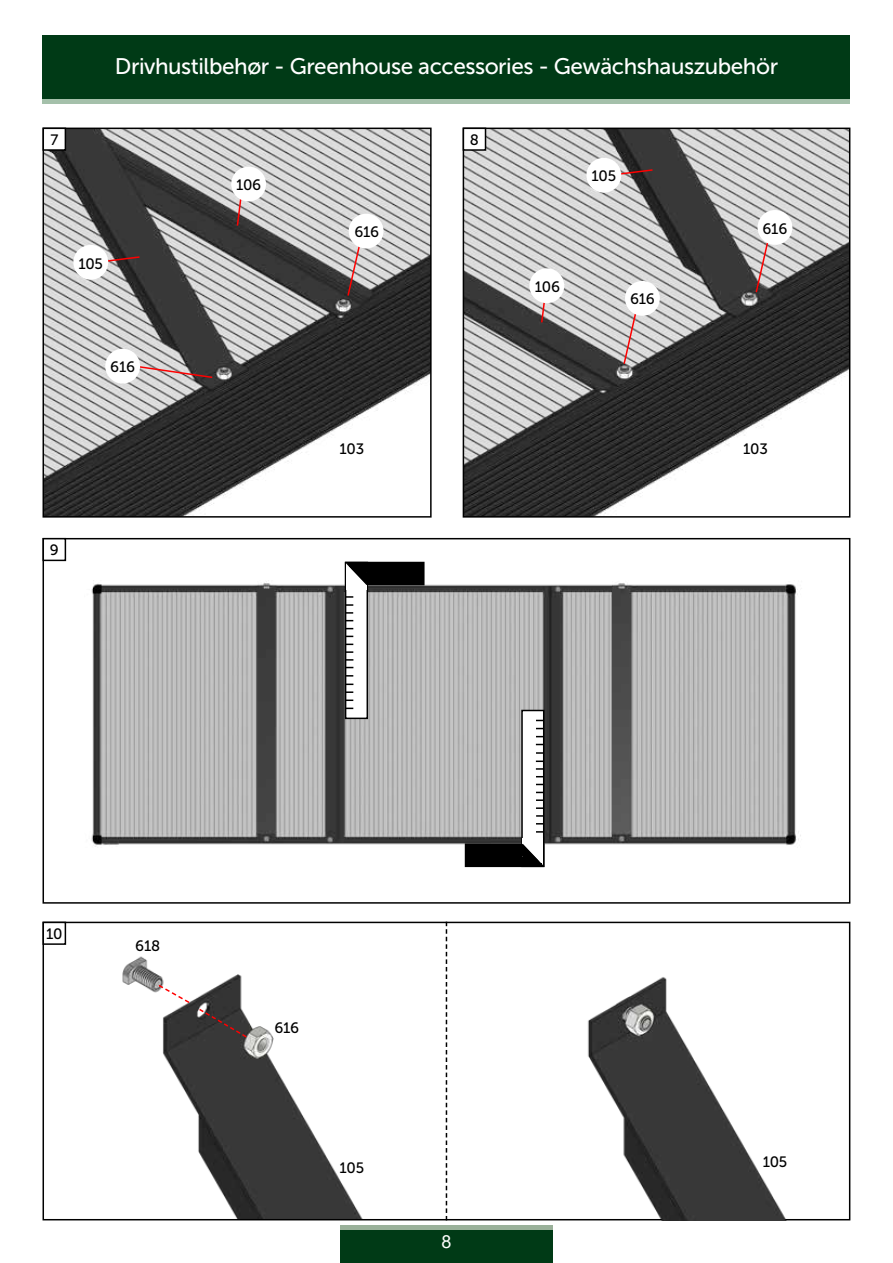
<style>
.page{position:relative;width:893px;height:1263px;background:#fff}
.page>*{position:absolute;margin:0;border:0;box-sizing:border-box;transform-origin:0 0}
.t1{font:22.5px "Museo Sans 500";letter-spacing:-.02em;color:#fff}
.t2{font:18px "Arial";color:#fff}
.t3{font:15px "Museo Sans 500";letter-spacing:-.02em;color:#000}
</style>
<div class="page">
<div style="left:43px;top:36px;width:807px;height:63px;background:#003a16"></div>
<div style="left:43px;top:99px;width:807px;height:5px;background:#a4c0aa"></div>
<div style="left:340px;top:1227px;width:213px;height:35px;background:#003a16"></div>
<hr style="left:340px;top:1225px;width:213px;height:4px;background:#9ab19a">
<img style="left:46px;top:131px;width:383px;height:384px">
<div style="left:43px;top:128px;width:389px;height:390px;border:2px solid #000"></div>
<img style="left:466px;top:131px;width:381px;height:384px">
<div style="left:463px;top:128px;width:387px;height:390px;border:2px solid #000"></div>
<img style="left:66px;top:925px;width:380px;height:292px">
<img style="left:447px;top:922px;width:404px;height:298px">
<svg style="left:446px;top:922px;width:1px;height:298px"></svg>
<svg style="left:157px;top:983px;width:34px;height:21px"></svg>
<svg style="left:198px;top:1007px;width:50px;height:32px;background:#494141"></svg>
<div style="left:43px;top:128px;width:22px;height:22px;background:#fff"></div>
<div style="left:43px;top:128px;width:23px;height:23px;border:2px solid #000"></div>
<div style="left:463px;top:128px;width:22px;height:22px;background:#fff"></div>
<div style="left:463px;top:128px;width:23px;height:23px;border:2px solid #000"></div>
<div style="left:43px;top:922px;width:23px;height:23px;border:2px solid #000"></div>
<svg style="left:107px;top:255px;width:34px;height:8px"></svg>
<svg style="left:620px;top:168px;width:34px;height:8px"></svg>
<svg style="left:236px;top:196px;width:6px;height:31px"></svg>
<svg style="left:540px;top:302px;width:7px;height:22px"></svg>
<svg style="left:346px;top:238px;width:16px;height:59px"></svg>
<svg style="left:754px;top:235px;width:17px;height:59px"></svg>
<svg style="left:622px;top:307px;width:16px;height:59px"></svg>
<svg style="left:138px;top:365px;width:76px;height:14px"></svg>
<div style="left:231px;top:167px;width:35px;height:34px;background:#fff;border-radius:50%"></div>
<div style="left:349px;top:214px;width:34px;height:34px;background:#fff;border-radius:50%"></div>
<div style="left:73px;top:245px;width:35px;height:35px;background:#fff;border-radius:50%"></div>
<div style="left:105px;top:349px;width:35px;height:35px;background:#fff;border-radius:50%"></div>
<div style="left:529px;top:268px;width:35px;height:35px;background:#fff;border-radius:50%"></div>
<div style="left:625px;top:281px;width:35px;height:35px;background:#fff;border-radius:50%"></div>
<div style="left:586px;top:158px;width:35px;height:35px;background:#fff;border-radius:50%"></div>
<div style="left:758px;top:210px;width:34px;height:35px;background:#fff;border-radius:50%"></div>
<img style="left:46px;top:541px;width:755px;height:327px">
<div style="left:43px;top:538px;width:807px;height:366px;border:2px solid #000"></div>
<div style="left:43px;top:539px;width:22px;height:21px;background:#fff"></div>
<div style="left:43px;top:538px;width:23px;height:23px;border:2px solid #000"></div>
<div style="left:346px;top:562px;width:21px;height:156px;background:#fff"></div>
<div style="left:345px;top:562px;width:23px;height:157px;border:2px solid #000"></div>
<div style="left:346px;top:562px;width:78px;height:23px;background:#000"></div>
<div style="left:346px;top:564px;width:20px;height:26px;background:#fff"></div>
<svg style="left:346px;top:596px;width:7px;height:2px"></svg>
<svg style="left:346px;top:604px;width:7px;height:2px"></svg>
<svg style="left:346px;top:612px;width:7px;height:2px"></svg>
<svg style="left:346px;top:651px;width:7px;height:2px"></svg>
<svg style="left:346px;top:659px;width:7px;height:2px"></svg>
<svg style="left:346px;top:675px;width:7px;height:2px"></svg>
<svg style="left:346px;top:683px;width:7px;height:2px"></svg>
<svg style="left:346px;top:691px;width:7px;height:2px"></svg>
<svg style="left:346px;top:699px;width:7px;height:2px"></svg>
<svg style="left:344px;top:560px;width:30px;height:27px"></svg>
<div style="left:522px;top:710px;width:22px;height:156px;background:#fff"></div>
<div style="left:521px;top:710px;width:23px;height:157px;border:2px solid #000"></div>
<div style="left:465px;top:844px;width:79px;height:22px;background:#000"></div>
<div style="left:465px;top:843px;width:79px;height:24px;border:2px solid #000"></div>
<div style="left:523px;top:839px;width:20px;height:26px;background:#fff"></div>
<svg style="left:536px;top:831px;width:8px;height:2px"></svg>
<svg style="left:536px;top:815px;width:8px;height:2px"></svg>
<svg style="left:536px;top:807px;width:8px;height:2px"></svg>
<svg style="left:536px;top:799px;width:8px;height:2px"></svg>
<svg style="left:536px;top:768px;width:8px;height:2px"></svg>
<svg style="left:536px;top:760px;width:8px;height:2px"></svg>
<svg style="left:536px;top:752px;width:8px;height:2px"></svg>
<svg style="left:516px;top:842px;width:29px;height:26px"></svg>
<p class="t1" style="left:115px;top:54px;width:665px">Drivhustilbehør - Greenhouse accessories - Gewächshauszubehör</p>
<p class="t3" style="left:50px;top:131px;width:9px">7</p>
<p class="t3" style="left:470px;top:131px;width:11px">8</p>
<p class="t3" style="left:79px;top:255px;width:26px">105</p>
<p class="t3" style="left:110px;top:358px;width:26px">616</p>
<p class="t3" style="left:236px;top:176px;width:27px">106</p>
<p class="t3" style="left:354px;top:224px;width:26px">616</p>
<p class="t3" style="left:592px;top:168px;width:26px">105</p>
<p class="t3" style="left:535px;top:279px;width:27px">106</p>
<p class="t3" style="left:630px;top:290px;width:26px">616</p>
<p class="t3" style="left:763px;top:220px;width:26px">616</p>
<p class="t3" style="left:50px;top:542px;width:10px">9</p>
<p class="t3" style="left:340px;top:441px;width:26px">103</p>
<p class="t3" style="left:743px;top:441px;width:26px">103</p>
<p class="t3" style="left:46px;top:925px;width:18px">10</p>
<p class="t3" style="left:135px;top:937px;width:26px">618</p>
<p class="t3" style="left:274px;top:1020px;width:26px">616</p>
<p class="t3" style="left:340px;top:1159px;width:26px">105</p>
<p class="t2" style="left:441px;top:1229px;width:12px">8</p>
<p class="t3" style="left:763px;top:1154px;width:26px">105</p>
</div>
